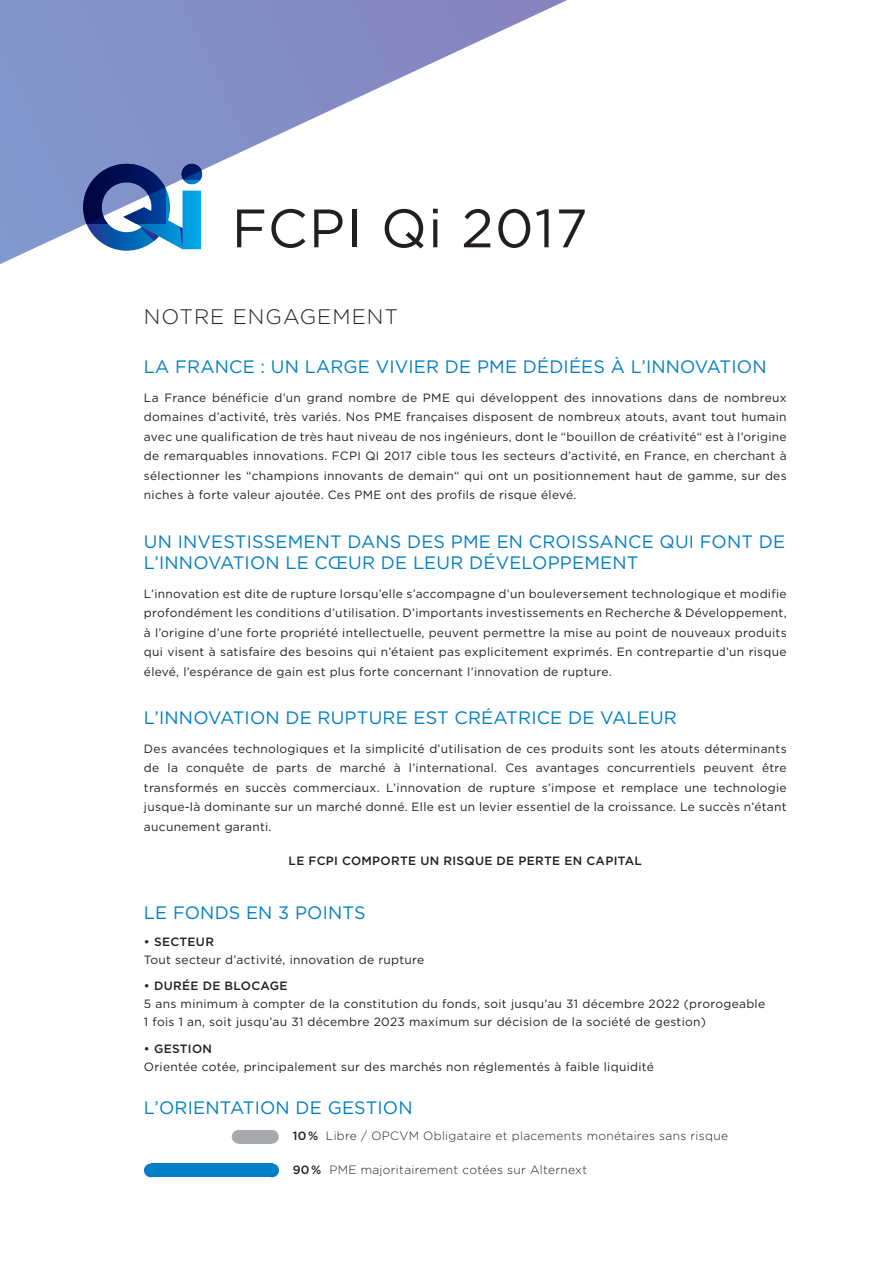
<style>
.page{position:relative;width:893px;height:1263px;background:#fff}
.page>*{position:absolute;margin:0;border:0;box-sizing:border-box;transform-origin:0 0}
.t1{font:54px "Gotham";letter-spacing:.025em;color:#231f20}
.t2{font:300 21px "Gotham";letter-spacing:.05em;color:#231f20}
.t3{font:18px/21.6px "Gotham";letter-spacing:.01em;color:#007ec5}
.t4{font:12px/19.5px "Gotham";letter-spacing:.025em;color:#231f20;text-align:justify}
.t5{font:300 12px "Gotham";letter-spacing:.025em;color:#231f20}
.t6{font:500 12px "Gotham";letter-spacing:.025em;color:#231f20}
.s1{font-weight:500}
</style>
<div class="page">
<svg style="left:0;top:0;width:567px;height:264px"></svg>
<div style="left:154px;top:1163px;width:115px;height:14px;background:#007ec5"></div>
<div style="left:144px;top:1163px;width:14px;height:14px;background:#007ec5;border-radius:50%"></div>
<div style="left:265px;top:1163px;width:14px;height:14px;background:#007ec5;border-radius:50%"></div>
<svg style="left:241px;top:1130px;width:28px;height:14px"></svg>
<div style="left:232px;top:1130px;width:13px;height:14px;background:#a8a9ad;border-radius:50%"></div>
<div style="left:265px;top:1130px;width:14px;height:14px;background:#a8a9ad;border-radius:50%"></div>
<p class="t1" style="left:232px;top:194px;width:357px">FCPI Qi 2017</p>
<p class="t2" style="left:144px;top:304px;width:256px">NOTRE ENGAGEMENT</p>
<p class="t3" style="left:144px;top:355px;width:624px">LA FRANCE : UN LARGE VIVIER DE PME DÉDIÉES À L’INNOVATION</p>
<p class="t4" style="left:144px;top:387px;width:644px">La France bénéficie d’un grand nombre de PME qui développent des innovations dans de nombreux domaines d’activité, très variés. Nos PME françaises disposent de nombreux atouts, avant tout humain avec une qualification de très haut niveau de nos ingénieurs, dont le “bouillon de créativité“ est à l’origine de remarquables innovations. FCPI QI 2017 cible tous les secteurs d’activité, en France, en cherchant à sélectionner les “champions innovants de demain“ qui ont un positionnement haut de gamme, sur des niches à forte valeur ajoutée. Ces PME ont des profils de risque élevé.</p>
<p class="t3" style="left:144px;top:530px;width:643px">UN INVESTISSEMENT DANS DES PME EN CROISSANCE QUI FONT DE<br>L’INNOVATION LE CŒUR DE LEUR DÉVELOPPEMENT</p>
<p class="t4" style="left:144px;top:583px;width:644px">L’innovation est dite de rupture lorsqu’elle s’accompagne d’un bouleversement technologique et modifie profondément les conditions d’utilisation. D’importants investissements en Recherche &amp; Développement, à l’origine d’une forte propriété intellectuelle, peuvent permettre la mise au point de nouveaux produits qui visent à satisfaire des besoins qui n’étaient pas explicitement exprimés. En contrepartie d’un risque élevé, l’espérance de gain est plus forte concernant l’innovation de rupture.</p>
<p class="t3" style="left:144px;top:707px;width:534px">L’INNOVATION DE RUPTURE EST CRÉATRICE DE VALEUR</p>
<p class="t4" style="left:144px;top:739px;width:644px">Des avancées technologiques et la simplicité d’utilisation de ces produits sont les atouts déterminants de la conquête de parts de marché à l’international. Ces avantages concurrentiels peuvent être transformés en succès commerciaux. L’innovation de rupture s’impose et remplace une technologie jusque-là dominante sur un marché donné. Elle est un levier essentiel de la croissance. Le succès n’étant aucunement garanti.</p>
<p class="t6" style="left:289px;top:853px;width:355px">LE FCPI COMPORTE UN RISQUE DE PERTE EN CAPITAL</p>
<p class="t3" style="left:144px;top:902px;width:223px">LE FONDS EN 3 POINTS</p>
<p class="t6" style="left:144px;top:934px;width:72px">• SECTEUR</p>
<p class="t4" style="left:144px;top:950px;width:282px">Tout secteur d’activité, innovation de rupture</p>
<p class="t6" style="left:144px;top:978px;width:145px">• DURÉE DE BLOCAGE</p>
<p class="t4" style="left:144px;top:994px;width:623px">5 ans minimum à compter de la constitution du fonds, soit jusqu’au 31 décembre 2022 (prorogeable</p>
<p class="t4" style="left:144px;top:1012px;width:564px">1 fois 1 an, soit jusqu’au 31 décembre 2023 maximum sur décision de la société de gestion)</p>
<p class="t6" style="left:144px;top:1041px;width:70px">• GESTION</p>
<p class="t4" style="left:144px;top:1057px;width:511px">Orientée cotée, principalement sur des marchés non réglementés à faible liquidité</p>
<p class="t3" style="left:144px;top:1097px;width:270px">L’ORIENTATION DE GESTION</p>
<p class="t5" style="left:293px;top:1128px;width:437px"><span class="s1">10 %</span> Libre / OPCVM Obligataire et placements monétaires sans risque</p>
<p class="t5" style="left:293px;top:1162px;width:296px"><span class="s1">90 %</span> PME majoritairement cotées sur Alternext</p>
</div>
